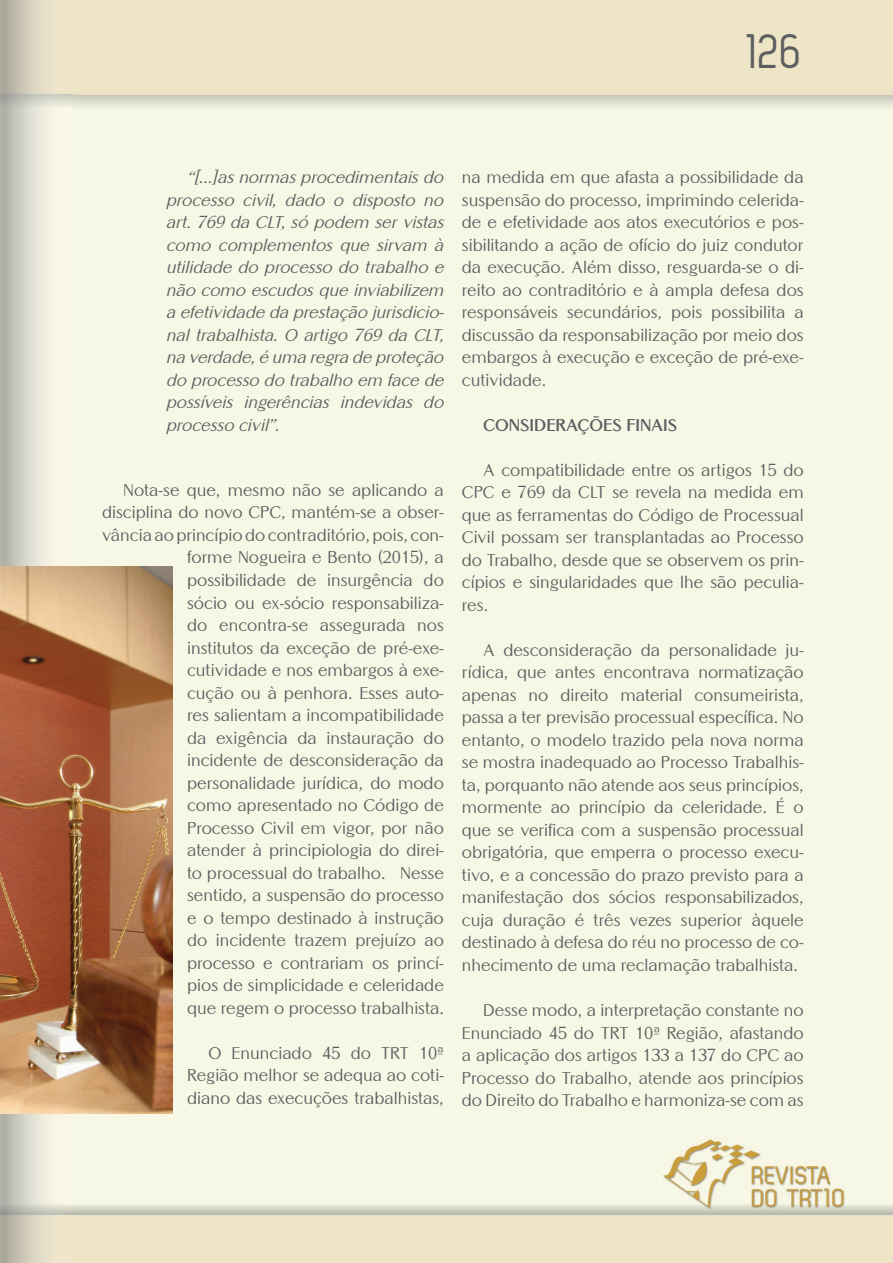
<style>
.page{position:relative;width:893px;height:1263px;background:#fff}
.page>*{position:absolute;margin:0;border:0;box-sizing:border-box;transform-origin:0 0}
.t1{font:49.5px "Zag";color:#5d5e60}
.t2{font:16.5px/22.5px "Altrincham";color:#5d5e60;text-align:justify}
.t3{font:italic 16.5px/22.5px "Altrincham";color:#5d5e60;text-align:justify}
.t4{font:700 16.5px "Altrincham";color:#5d5e60}
</style>
<div class="page">
<img style="left:89px;top:0;width:804px;height:1263px">
<img style="left:0;top:0;width:89px;height:1263px">
<img style="left:0;top:567px;width:172px;height:546px">
<h1 class="t1" style="left:748px;top:24px;width:57px">126</h1>
<p class="t3" style="left:166px;top:166px;width:279px;text-indent:21px">“[...]as normas procedimentais do processo civil, dado o disposto no art. 769 da CLT, só podem ser vistas como complementos que sirvam à utilidade do processo do trabalho e não como escudos que inviabilizem a efetividade da prestação jurisdicio&shy;nal trabalhista. O artigo 769 da CLT, na verdade, é uma regra de proteção do processo do trabalho em face de possíveis ingerências indevidas do processo civil”.</p>
<p class="t2" style="left:462px;top:166px;width:343px">na medida em que afasta a possibilidade da suspensão do processo, imprimindo celerida&shy;de e efetividade aos atos executórios e pos&shy;sibilitando a ação de ofício do juiz condutor da execução. Além disso, resguarda-se o di&shy;reito ao contraditório e à ampla defesa dos responsáveis secundários, pois possibilita a discussão da responsabilização por meio dos embargos à execução e exceção de pré-exe&shy;cutividade.</p>
<p class="t4" style="left:483px;top:415px;width:196px">CONSIDERAÇÕES FINAIS</p>
<p class="t2" style="left:462px;top:459px;width:343px;text-indent:21px">A compatibilidade entre os artigos 15 do CPC e 769 da CLT se revela na medida em que as ferramentas do Código de Processual Civil possam ser transplantadas ao Processo do Trabalho, desde que se observem os prin&shy;cípios e singularidades que lhe são peculia&shy;res.</p>
<p class="t2" style="left:462px;top:639px;width:343px;text-indent:21px">A desconsideração da personalidade ju&shy;rídica, que antes encontrava normatização apenas no direito material consumeirista, passa a ter previsão processual específica. No entanto, o modelo trazido pela nova norma se mostra inadequado ao Processo Trabalhis&shy;ta, porquanto não atende aos seus princípios, mormente ao princípio da celeridade. É o que se verifica com a suspensão processual obrigatória, que emperra o processo execu&shy;tivo, e a concessão do prazo previsto para a manifestação dos sócios responsabilizados, cuja duração é três vezes superior àquele destinado à defesa do réu no processo de co&shy;nhecimento de uma reclamação trabalhista.</p>
<p class="t2" style="left:462px;top:999px;width:343px;text-indent:21px">Desse modo, a interpretação constante no Enunciado 45 do TRT 10ª Região, afastando a aplicação dos artigos 133 a 137 do CPC ao Processo do Trabalho, atende aos princípios do Direito do Trabalho e harmoniza-se com as</p>
<p class="t2" style="left:102px;top:479px;width:343px;text-align:right">Nota-se que, mesmo não se aplicando a disciplina do novo CPC, mantém-se a obser&shy;vância ao princípio do contraditório, pois, con&shy;forme Nogueira e Bento (2015), a possibilidade de insurgência do<br>sócio ou ex-sócio responsabiliza-<br>do encontra-se assegurada nos<br>institutos da exceção de pré-exe-<br>cutividade e nos embargos à exe-<br>cução ou à penhora. Esses auto-<br>res salientam a incompatibilidade<br>da exigência da instauração do<br>incidente de desconsideração da personalidade jurídica, do modo<br>como apresentado no Código de<br>Processo Civil em vigor, por não<br>atender à principiologia do direi-<br>to processual do trabalho. Nesse<br>sentido, a suspensão do processo<br>e o tempo destinado à instrução<br>do incidente trazem prejuízo ao<br>processo e contrariam os princí-<br>pios de simplicidade e celeridade<br>que regem o processo trabalhista.</p>
<p class="t2" style="left:187px;top:1041px;width:258px;text-indent:21px">O Enunciado 45 do TRT 10ª Região melhor se adequa ao coti&shy;diano das execuções trabalhistas,</p>
</div>
